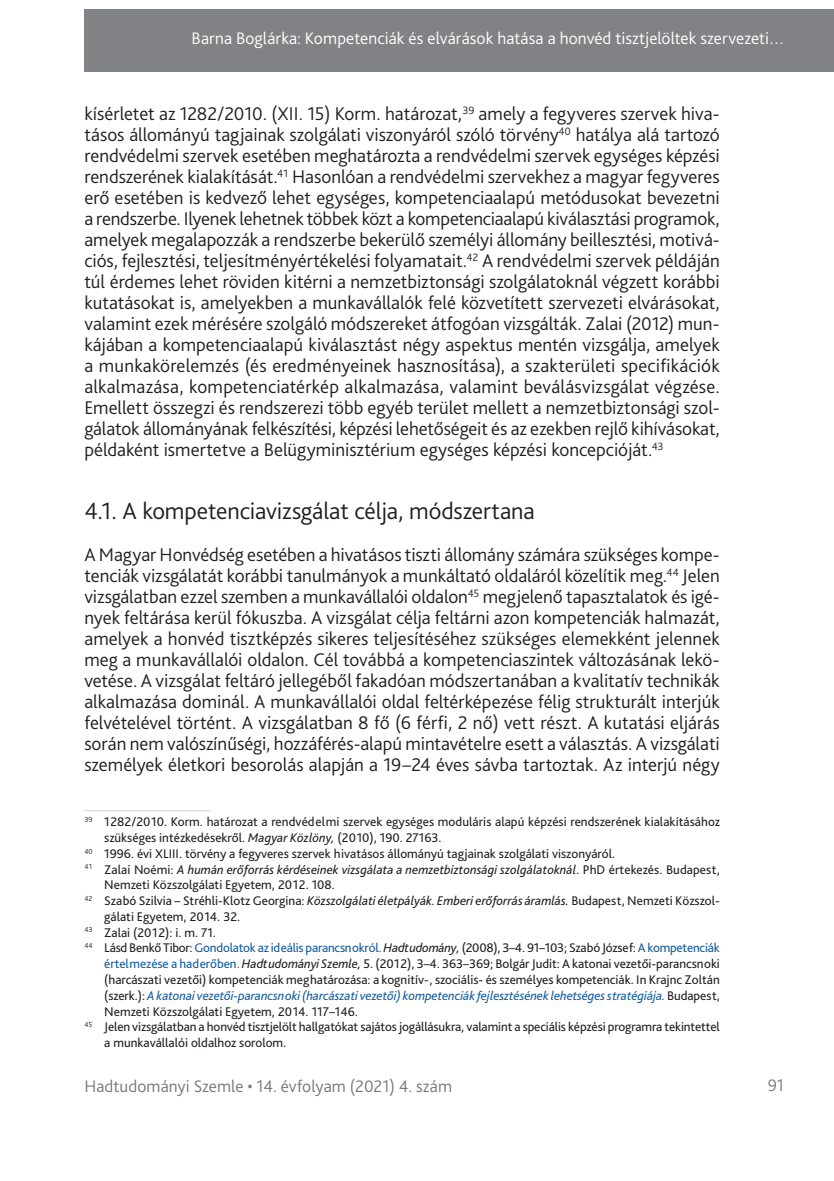
<style>
.page{position:relative;width:834px;height:1181px;background:#fff}
.page>*{position:absolute;margin:0;border:0;box-sizing:border-box;transform-origin:0 0}
._1_1_1__Head{font:300 24.5px "Bliss Pro";letter-spacing:-.01em;color:#231f20}
._2__Body_1st_paragra{font:300 19.25px/21px "Bliss Pro";color:#231f20;text-align:justify}
.t1{font:300 17.5px "Bliss Pro";letter-spacing:.005em;color:#fff}
.t2{font:300 17.5px "Bliss Pro";letter-spacing:.005em;color:#767a7c}
.Lábjegyzet{font:13.12px/15.8px "Bliss Pro";color:#231f20}
.s1{font-style:italic}
.s2{color:#175d9e}
.s3{font-style:italic;color:#175d9e}
</style>
<div class="page">
<div style="left:84px;top:9px;width:749px;height:63px;background:#808285"></div>
<hr style="left:84px;top:810px;width:126px;height:1px;background:#d1d2d4">
<p class="t1" style="left:191px;top:27px;width:594px">Barna Boglárka: Kompetenciák és elvárások hatása a honvéd tisztjelöltek szervezeti…</p>
<p class="_2__Body_1st_paragra" style="left:84px;top:103px;width:637px">kísérletet az -1282/2010. (XII. 15) Korm. határozat,<sup>39</sup> amely a fegyveres szervek hiva&shy;tásos állományú tagjainak szolgálati viszonyáról szóló törvény<sup>40</sup> hatálya alá tartozó rendvédelmi szervek esetében meghatározta a rendvédelmi szervek egységes képzési rendszerének kialakítását.<sup>41</sup> Hasonlóan a rendvédelmi szervekhez a magyar fegyveres erő esetében is kedvező lehet egységes, kompetenciaalapú metódusokat bevezetni a rendszerbe. Ilyenek lehetnek többek közt a kompetenciaalapú kiválasztási programok, amelyek megalapozzák a rendszerbe bekerülő személyi állomány beillesztési, motivá&shy;ciós, fejlesztési, teljesítményértékelési folyamatait.<sup>42</sup> A rendvédelmi szervek példáján túl érdemes lehet röviden kitérni a nemzetbiztonsági szolgálatoknál végzett korábbi kutatásokat is, amelyekben a munkavállalók felé közvetített szervezeti elvárásokat, valamint ezek mérésére szolgáló módszereket átfogóan vizsgálták. Zalai (2012) mun&shy;kájában a kompetenciaalapú kiválasztást négy aspektus mentén vizsgálja, amelyek a munkakörelemzés (és eredményeinek hasznosítása), a szakterületi specifikációk alkalmazása, kompetenciatérkép alkalmazása, valamint beválásvizsgálat végzése.<br>Emellett összegzi és rendszerezi több egyéb terület mellett a nemzetbiztonsági szol&shy;gálatok állományának felkészítési, képzési lehetőségeit és az ezekben rejlő kihívásokat, példaként ismertetve a Belügyminisztérium egységes képzési koncepcióját.<sup>43</sup></p>
<p class="_1_1_1__Head" style="left:84px;top:496px;width:452px">4.1. A kompetenciavizsgálat célja, módszertana</p>
<p class="_2__Body_1st_paragra" style="left:84px;top:544px;width:637px">A Magyar Honvédség esetében a hivatásos tiszti állomány számára szükséges kompe&shy;tenciák vizsgálatát korábbi tanulmányok a munkáltató oldaláról közelítik meg.<sup>44</sup> Jelen vizsgálatban ezzel szemben a munkavállalói oldalon<sup>45</sup> megjelenő tapasztalatok és igé&shy;nyek feltárása kerül fókuszba. A vizsgálat célja feltárni azon kompetenciák halmazát, amelyek a honvéd tisztképzés sikeres teljesítéséhez szükséges elemekként jelennek meg a munkavállalói oldalon. Cél továbbá a kompetenciaszintek változásának lekö&shy;vetése. A vizsgálat feltáró jellegéből fakadóan módszertanában a kvalitatív technikák alkalmazása dominál. A munkavállalói oldal feltérképezése félig strukturált interjúk felvételével történt. A vizsgálatban 8 fő (6 férfi, 2 nő) vett részt. A kutatási eljárás során nem valószínűségi, hozzáférés-alapú mintavételre esett a választás. A vizsgálati személyek életkori besorolás alapján a -19–24 éves sávba tartoztak. Az interjú négy</p>
<p class="Lábjegyzet" style="left:104px;top:814px;width:617px;text-indent:-20px"><sup>39</sup> 1282/2010. Korm. határozat a rendvédelmi szervek egységes moduláris alapú képzési rendszerének kialakításához szükséges intézkedésekről. <span class="s1">Magyar Közlöny,</span> (2010), 190. 27163.</p>
<p class="Lábjegyzet" style="left:84px;top:845px;width:532px"><sup>40</sup> 1996. évi XLIII. törvény a fegyveres szervek hivatásos állományú tagjainak szolgálati viszonyáról.</p>
<p class="Lábjegyzet" style="left:104px;top:861px;width:617px;text-indent:-20px"><sup>41</sup> Zalai Noémi: <span class="s1">A humán erőforrás kérdéseinek vizsgálata a nemzetbiztonsági szolgálatoknál</span>. PhD értekezés. Budapest,<br>Nemzeti Közszolgálati Egyetem, 2012. 108.</p>
<p class="Lábjegyzet" style="left:104px;top:892px;width:617px;text-indent:-20px"><sup>42</sup> Szabó Szilvia – Stréhli-Klotz Georgina: <span class="s1">Közszolgálati életpályák. Emberi erőforrás áramlás.</span> Budapest, Nemzeti Közszol&shy;gálati Egyetem, 2014. 32.</p>
<p class="Lábjegyzet" style="left:84px;top:924px;width:133px"><sup>43</sup> Zalai (2012): i. m. 71.</p>
<p class="Lábjegyzet" style="left:104px;top:940px;width:617px;text-align:justify;text-indent:-20px"><sup>44</sup> Lásd Benkő Tibor: <span class="s2">Gondolatok az ideális parancsnokról.</span> <span class="s1">Hadtudomány,</span> (2008), 3–4. 91–103; Szabó József: <span class="s2">A kompetenciák értelmezése a haderőben.</span> <span class="s1">Hadtudományi Szemle,</span> 5. (2012), 3–4. 363–369; Bolgár Judit: A katonai vezetői-parancsnoki (harcászati vezetői) kompetenciák meghatározása: a kognitív-, szociális- és személyes kompetenciák. In Krajnc Zoltán (szerk.): <span class="s3">A katonai vezetői-parancsnoki (harcászati vezetői) kompetenciák fejlesztésének lehetséges stratégiája.</span> Budapest, Nemzeti Közszolgálati Egyetem, 2014. 117–146.</p>
<p class="Lábjegyzet" style="left:104px;top:1018px;width:617px;text-indent:-20px"><sup>45</sup> Jelen vizsgálatban a honvéd tisztjelölt hallgatókat sajátos jogállásukra, valamint a speciális képzési programra tekintettel a munkavállalói oldalhoz sorolom.</p>
<p class="t2" style="left:84px;top:1075px;width:369px">Hadtudományi Szemle • 14. évfolyam (2021) 4. szám</p>
<p class="t2" style="left:767px;top:1074px;width:18px">91</p>
</div>
